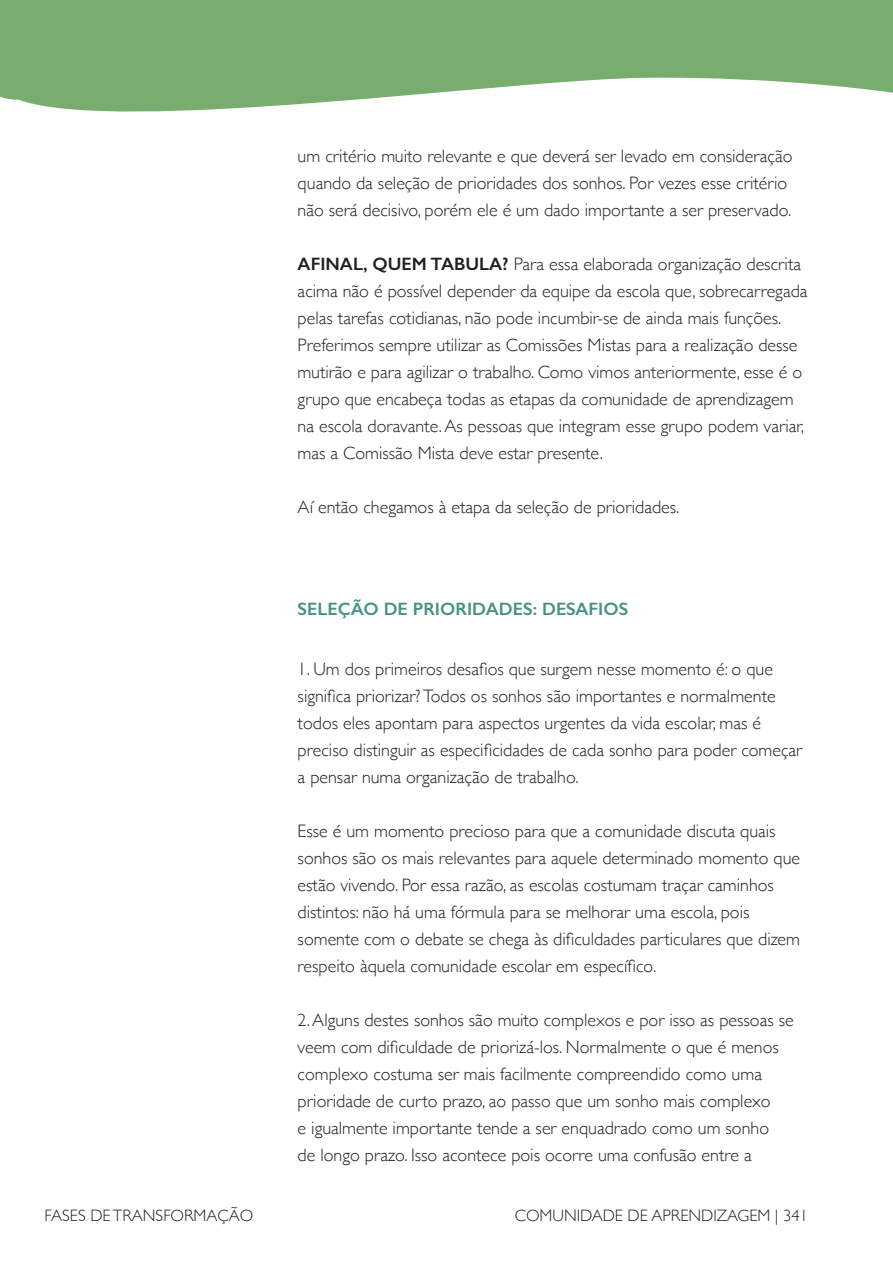
<style>
.page{position:relative;width:893px;height:1263px;background:#fff}
.page>*{position:absolute;margin:0;border:0;box-sizing:border-box;transform-origin:0 0}
.TEXTOO{font:300 18px/27px "Gill Sans";color:#231f20}
.subtitulo{font:600 18px "Gill Sans";color:#489284}
.t1{font:300 16.5px "Gill Sans";color:#231f20}
.s1{font-weight:600}
</style>
<div class="page">
<svg style="left:0;top:0;width:893px;height:112px;fill:#78ad6f"></svg>
<p class="TEXTOO" style="left:298px;top:142px;width:496px">um critério muito relevante e que deverá ser levado em consideração quando da seleção de prioridades dos sonhos. Por vezes esse critério não será decisivo, porém ele é um dado importante a ser preservado.</p>
<p class="TEXTOO" style="left:298px;top:250px;width:511px"><span class="s1">AFINAL, QUEM TABULA?</span> Para essa elaborada organização descrita acima não é possível depender da equipe da escola que, sobrecarregada pelas tarefas cotidianas, não pode incumbir-se de ainda mais funções.<br>Preferimos sempre utilizar as Comissões Mistas para a realização desse mutirão e para agilizar o trabalho. Como vimos anteriormente, esse é o grupo que encabeça todas as etapas da comunidade de aprendizagem na escola doravante. As pessoas que integram esse grupo podem variar, mas a Comissão Mista deve estar presente.</p>
<p class="TEXTOO" style="left:298px;top:493px;width:383px">Aí então chegamos à etapa da seleção de prioridades.</p>
<p class="subtitulo" style="left:298px;top:598px;width:332px">SELEÇÃO DE PRIORIDADES: DESAFIOS</p>
<p class="TEXTOO" style="left:298px;top:655px;width:506px">1. Um dos primeiros desafios que surgem nesse momento é: o que significa priorizar? Todos os sonhos são importantes e normalmente todos eles apontam para aspectos urgentes da vida escolar, mas é preciso distinguir as especificidades de cada sonho para poder começar a pensar numa organização de trabalho.</p>
<p class="TEXTOO" style="left:298px;top:817px;width:504px">Esse é um momento precioso para que a comunidade discuta quais sonhos são os mais relevantes para aquele determinado momento que estão vivendo. Por essa razão, as escolas costumam traçar caminhos distintos: não há uma fórmula para se melhorar uma escola, pois somente com o debate se chega às dificuldades particulares que dizem respeito àquela comunidade escolar em específico.</p>
<p class="TEXTOO" style="left:298px;top:1006px;width:498px">2. Alguns destes sonhos são muito complexos e por isso as pessoas se veem com dificuldade de priorizá-los. Normalmente o que é menos complexo costuma ser mais facilmente compreendido como uma prioridade de curto prazo, ao passo que um sonho mais complexo<br>e igualmente importante tende a ser enquadrado como um sonho<br>de longo prazo. Isso acontece pois ocorre uma confusão entre a</p>
<p class="t1" style="left:45px;top:1203px;width:210px">FASES DE TRANSFORMAÇÃO</p>
<p class="t1" style="left:515px;top:1203px;width:295px">COMUNIDADE DE APRENDIZAGEM | 341</p>
</div>
